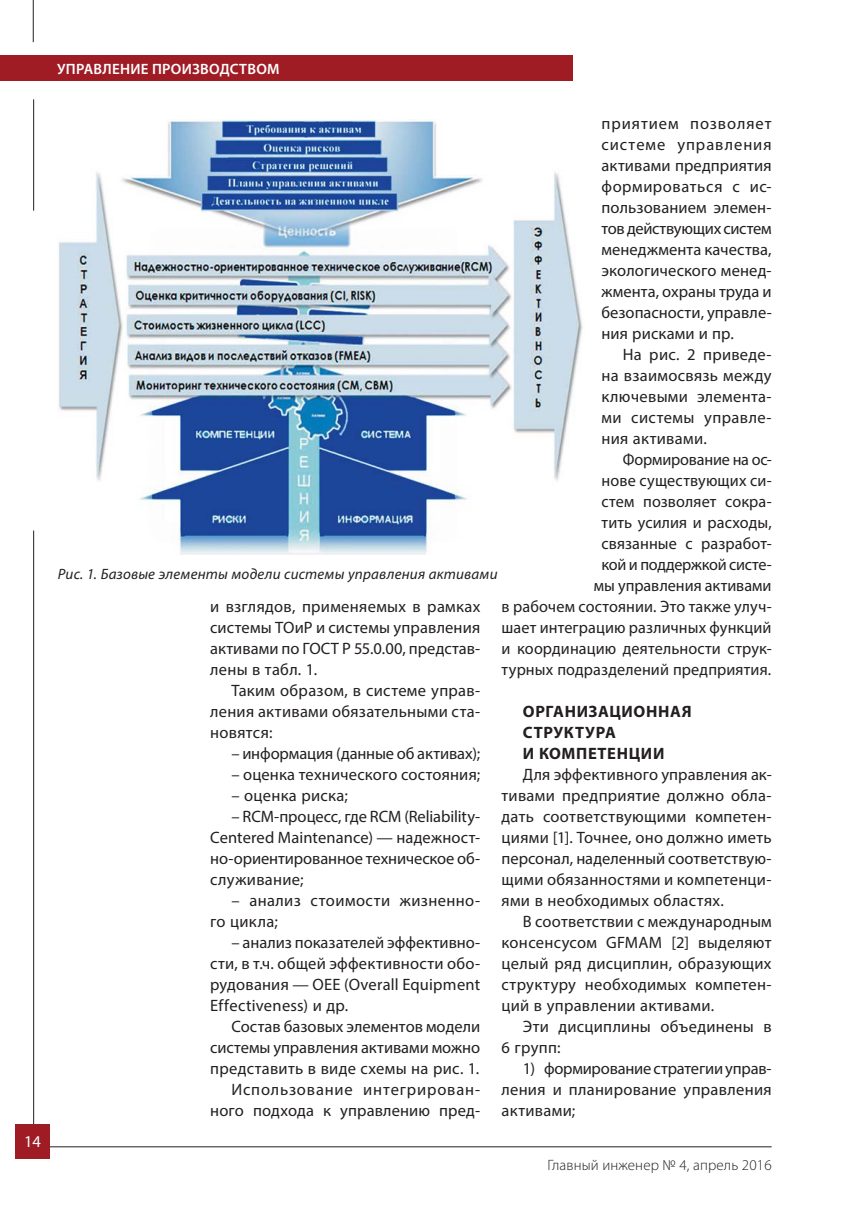
<style>
.page{position:relative;width:867px;height:1207px;background:#fff}
.page>*{position:absolute;margin:0;border:0;box-sizing:border-box;transform-origin:0 0}
.t1{font:16.5px/21px "Myriad Pro";letter-spacing:.01em;color:#231f20;text-align:justify}
.t2{font:700 16.5px/21px "Myriad Pro";letter-spacing:.04em;color:#231f20}
.t3{font:16.5px "Myriad Pro";color:#fff}
.t4{font:italic 15px "Myriad Pro";letter-spacing:.015em;color:#231f20}
.t5{font:300 15px "Myriad Pro";letter-spacing:.01em;color:#231f20}
.t6{font:600 15px "Myriad Pro";letter-spacing:.02em;color:#fff}
</style>
<div class="page">
<hr style="left:33px;top:530px;width:1px;height:603px;background:#231f20">
<hr style="left:33px;top:99px;width:1px;height:112px;background:#231f20">
<hr style="left:33px;top:0;width:1px;height:42px;background:#231f20">
<hr style="left:50px;top:1146px;width:721px;height:1px;background:#231f20">
<div style="left:0;top:55px;width:572px;height:26px;background:#9f1c25"></div>
<div style="left:15px;top:1124px;width:35px;height:34px;background:#9f1c25"></div>
<img style="left:58px;top:119px;width:525px;height:436px">
<p class="t6" style="left:57px;top:60px;width:224px">УПРАВЛЕНИЕ ПРОИЗВОДСТВОМ</p>
<p class="t3" style="left:24px;top:1135px;width:18px">14</p>
<p class="t1" style="left:601px;top:114px;width:172px">приятием позволяет системе управления активами предприятия формироваться с ис&shy;пользованием элемен&shy;тов действующих систем менеджмента качества, экологического менед&shy;жмента, охраны труда и безопасности, управле&shy;ния рисками и пр.</p>
<p class="t1" style="left:601px;top:345px;width:172px;text-indent:21px">На рис. 2 приведе&shy;на взаимосвязь между ключевыми элемента&shy;ми системы управле&shy;ния активами.</p>
<p class="t1" style="left:501px;top:450px;width:272px;text-align:right">Формирование на ос-<br>нове существующих си-<br>стем позволяет сокра-<br>тить усилия и расходы,<br>связанные с разработ-<br>кой и поддержкой систе-<br>мы управления активами<br>в рабочем состоянии. Это также улуч&shy;шает интеграцию различных функций и координацию деятельности струк&shy;турных подразделений предприятия.</p>
<p class="t2" style="left:523px;top:703px;width:170px">ОРГАНИЗАЦИОННАЯ<br>СТРУКТУРА<br>И КОМПЕТЕНЦИИ</p>
<p class="t1" style="left:501px;top:766px;width:272px;text-indent:21px">Для эффективного управления ак&shy;тивами предприятие должно обла&shy;дать соответствующими компетен&shy;циями [1]. Точнее, оно должно иметь персонал, наделенный соответствую&shy;щими обязанностями и компетенци&shy;ями в необходимых областях.</p>
<p class="t1" style="left:501px;top:913px;width:272px;text-indent:21px">В соответствии с международным консенсусом GFMAM [2] выделяют целый ряд дисциплин, образующих структуру необходимых компетен&shy;ций в управлении активами.</p>
<p class="t1" style="left:501px;top:1018px;width:271px;text-indent:21px">Эти дисциплины объединены в<br>6 групп:</p>
<p class="t1" style="left:501px;top:1060px;width:272px;text-indent:21px">1) формирование стратегии управ&shy;ления и планирование управления активами;</p>
<p class="t4" style="left:58px;top:565px;width:441px">Рис. 1. Базовые элементы модели системы управления активами</p>
<p class="t1" style="left:210px;top:597px;width:272px">и взглядов, применяемых в рамках системы ТОиР и системы управления активами по ГОСТ Р 55.0.00, представ&shy;лены в табл. 1.</p>
<p class="t1" style="left:210px;top:681px;width:272px;text-indent:21px">Таким образом, в системе управ&shy;ления активами обязательными ста&shy;новятся:</p>
<p class="t1" style="left:231px;top:744px;width:250px">– информация (данные об активах);</p>
<p class="t1" style="left:231px;top:765px;width:250px">– оценка технического состояния;</p>
<p class="t1" style="left:231px;top:786px;width:118px">– оценка риска;</p>
<p class="t1" style="left:210px;top:807px;width:272px;text-indent:21px">– RCM-процесс, где RCM (Reliability-Centered Maintenance) — надежност&shy;но-ориентированное техническое об&shy;служивание;</p>
<p class="t1" style="left:210px;top:891px;width:271px;text-indent:21px">– анализ стоимости жизненно&shy;го цикла;</p>
<p class="t1" style="left:210px;top:933px;width:272px;text-indent:21px">– анализ показателей эффективно&shy;сти, в т.ч. общей эффективности обо&shy;рудования — OEE (Overall Equipment Effectiveness) и др.</p>
<p class="t1" style="left:210px;top:1017px;width:272px;text-align:right">Состав базовых элементов модели системы управления активами можно представить в виде схемы на рис. 1.<br>Использование интегрирован&shy;ного подхода к управлению пред-</p>
<p class="t5" style="left:547px;top:1156px;width:226px">Главный инженер № 4, апрель 2016</p>
</div>
